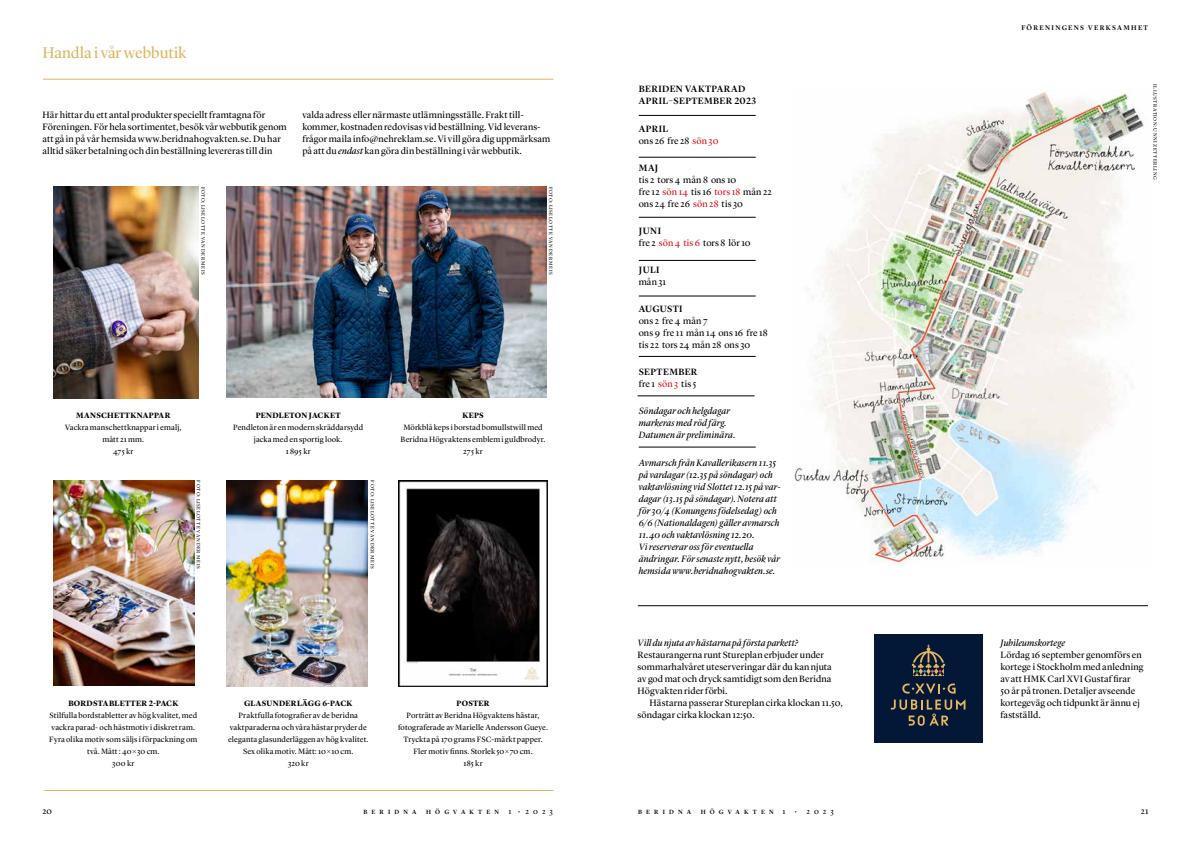
<style>
.page{position:relative;width:1191px;height:842px;background:#fff}
.page>*{position:absolute;margin:0;border:0;box-sizing:border-box;transform-origin:0 0}
.t1{font:16px "Lyon Display";color:#e0b463}
.t2{font:9.6px "Lyon Display";letter-spacing:.015em;color:#000}
.t3{font:9.5px/12px "Lyon Display";letter-spacing:.01em;color:#000}
.t4{font:italic 9.5px/12px "Lyon Display";letter-spacing:.015em;color:#000}
.t5{font:500 9.5px/12px "Lyon Display";letter-spacing:.035em;color:#000}
.t6{font:9px "Lyon Display";color:#000}
.t7{font:8px/12px "Lyon Display";letter-spacing:.015em;color:#000;text-align:center}
.t8{font:700 8px "Lyon Display";letter-spacing:.035em;color:#000}
.t9{font:500 7px "Lyon Display";letter-spacing:.18em;color:#000}
.t10{font:500 6.3px "Lyon Display";letter-spacing:.655em;color:#000}
.t11{font:5px "Lyon Display";letter-spacing:.09em;color:#000}
.s1{font-size:9.6px}
.s2{font-size:9.5px}
.s3{font-style:italic}
.s4{font-weight:500}
.s5{color:#dc0d15}
.s6{font-weight:400}
.s7{font-weight:400;color:#dc0d15}
.s8{font-weight:400;font-size:8px}
</style>
<div class="page">
<img style="left:794px;top:90px;width:352px;height:473px">
<hr style="left:638px;top:605px;width:509px;height:1px;background:#000">
<hr style="left:638px;top:115px;width:117px;height:1px;background:#000">
<hr style="left:638px;top:157px;width:117px;height:1px;background:#000">
<hr style="left:638px;top:217px;width:117px;height:1px;background:#000">
<hr style="left:638px;top:260px;width:117px;height:1px;background:#000">
<hr style="left:638px;top:296px;width:117px;height:1px;background:#000">
<hr style="left:638px;top:356px;width:117px;height:1px;background:#000">
<hr style="left:637px;top:396px;width:117px;height:1px;background:#000">
<hr style="left:639px;top:447px;width:116px;height:1px;background:#000">
<hr style="left:44px;top:790px;width:509px;height:1px;background:#e0b463">
<hr style="left:43px;top:79px;width:510px;height:1px;background:#e0b463">
<img style="left:398px;top:480px;width:149px;height:206px">
<img style="left:227px;top:480px;width:141px;height:206px">
<img style="left:53px;top:480px;width:141px;height:206px">
<img style="left:54px;top:186px;width:145px;height:212px">
<img style="left:227px;top:186px;width:319px;height:212px">
<div style="left:874px;top:634px;width:109px;height:109px;background:#031737"></div>
<svg style="left:891px;top:683px;width:74px;height:43px"></svg>
<svg style="left:911px;top:645px;width:34px;height:31px"></svg>
<h1 class="t1" style="left:43px;top:41px;width:145px">Handla i vår webbutik</h1>
<p class="t3" style="left:43px;top:108px;width:246px">Här hittar du ett antal produkter speciellt framtagna för<br><span class="s1">Föreningen.</span> För hela sortimentet, besök vår webbutik genom</p>
<p class="t2" style="left:43px;top:132px;width:240px"><span class="s2">att gå in</span> på vår hemsida www.beridnahogvakten.se. <span class="s2">Du har</span></p>
<p class="t3" style="left:43px;top:144px;width:231px">alltid säker betalning och din beställning levereras till din</p>
<p class="t3" style="left:302px;top:108px;width:249px">valda adress eller närmaste utlämningsställe. Frakt till&shy;kommer, kostnaden redovisas vid beställning. Vid leverans&shy;frågor maila info@nehreklam.se. Vi vill göra dig uppmärksam på att du <span class="s3">endast</span> kan göra din beställning i vår webbutik.</p>
<p class="t11" style="left:207px;top:187px;width:90px;rotate:90deg">FOTO: LISELOTTE VAN DER MEIS</p>
<p class="t11" style="left:554px;top:187px;width:90px;rotate:90deg">FOTO: LISELOTTE VAN DER MEIS</p>
<p class="t8" style="left:76px;top:409px;width:96px">MANSCHETTKNAPPAR</p>
<p class="t7" style="left:65px;top:421px;width:118px">Vackra manschettknappar i emalj, mått 21 mm.<br>475 kr</p>
<p class="t8" style="left:256px;top:409px;width:86px">PENDLETON JACKET</p>
<p class="t7" style="left:233px;top:421px;width:131px">Pendleton är en modern skräddarsydd jacka med en sportig look.<br>1 895 kr</p>
<p class="t11" style="left:202px;top:480px;width:90px;rotate:90deg">FOTO: LISELOTTE VAN DER MEIS</p>
<p class="t11" style="left:376px;top:480px;width:90px;rotate:90deg">FOTO: LISELOTTE VAN DER MEIS</p>
<p class="t8" style="left:462px;top:409px;width:23px">KEPS</p>
<p class="t7" style="left:400px;top:421px;width:146px">Mörkblå keps i borstad bomullstwill med<br>Beridna Högvaktens emblem i guldbrodyr.<br>275 kr</p>
<p class="t8" style="left:68px;top:697px;width:111px">BORDSTABLETTER 2-PACK</p>
<p class="t7" style="left:49px;top:709px;width:149px">Stilfulla bordstabletter av hög kvalitet, med vackra parad- och hästmotiv i diskret ram.<br>Fyra olika motiv som säljs i förpackning om två. Mått : 40×30 cm.<br>300 kr</p>
<p class="t8" style="left:244px;top:697px;width:110px">GLASUNDERLÄGG 6-PACK</p>
<p class="t7" style="left:228px;top:709px;width:142px">Praktfulla fotografier av de beridna vaktparaderna och våra hästar pryder de eleganta glasunderläggen av hög kvalitet.<br>Sex olika motiv. Mått: 10×10 cm.<br>320 kr</p>
<p class="t8" style="left:456px;top:697px;width:35px">POSTER</p>
<p class="t7" style="left:398px;top:709px;width:151px">Porträtt av Beridna Högvaktens hästar, fotograferade av Marielle Andersson Gueye.<br>Tryckta på 170 grams FSC-märkt papper.<br>Fler motiv finns. Storlek 50×70 cm.<br>185 kr</p>
<p class="t5" style="left:639px;top:82px;width:119px">BERIDEN VAKTPARAD<br>APRIL–SEPTEMBER 2023</p>
<p class="t3" style="left:639px;top:123px;width:81px"><span class="s4">APRIL<br></span>ons 26 fre 28 <span class="s5">sön 30</span></p>
<p class="t5" style="left:639px;top:161px;width:21px">MAJ</p>
<p class="t3" style="left:639px;top:174px;width:134px">tis 2 tors 4 mån 8 ons 10<br>fre 12 <span class="s5">sön 14</span> tis 16 <span class="s5">tors 18</span> mån 22 ons 24 fre 26 <span class="s5">sön 28</span> tis 30</p>
<p class="t3" style="left:639px;top:225px;width:113px"><span class="s4">JUNI<br></span>fre 2 <span class="s5">sön 4 tis 6</span> tors 8 lör 10</p>
<p class="t5" style="left:639px;top:263px;width:22px">JULI</p>
<p class="t3" style="left:639px;top:275px;width:29px">mån 31</p>
<p class="t5" style="left:639px;top:302px;width:45px">AUGUSTI</p>
<p class="t3" style="left:639px;top:314px;width:130px">ons 2 fre 4 mån 7<br>ons 9 fre 11 mån 14 ons 16 fre 18 tis 22 tors 24 mån 28 ons 30</p>
<p class="t5" style="left:639px;top:365px;width:60px">SEPTEMBER <span class="s6">fre 1</span> <span class="s7">sön 3</span> <span class="s6">tis 5</span></p>
<p class="t4" style="left:639px;top:405px;width:98px">Söndagar och helgdagar markeras med röd färg.<br>Datumen är preliminära.</p>
<p class="t4" style="left:639px;top:457px;width:144px">Avmarsch från Kavallerikasern 11.35 på vardagar (12.35 på söndagar) och vaktavlösning vid Slottet 12.15 på var&shy;dagar (13.15 på söndagar). Notera att för 30/4 (Konungens födelsedag) och 6/6 (Nationaldagen) gäller avmarsch 11.40 och vaktavlösning 12.20.<br>Vi reserverar oss för eventuella ändringar. För senaste nytt, besök vår hemsida www.beridnahogvakten.se.</p>
<p class="t4" style="left:637px;top:636px;width:162px">Vill du njuta av hästarna på första parkett?</p>
<p class="t3" style="left:637px;top:648px;width:196px">Restaurangerna runt Stureplan erbjuder under sommarhalvåret uteserveringar där du kan njuta av god mat och dryck samtidigt som den Beridna Högvakten rider förbi.</p>
<p class="t3" style="left:637px;top:696px;width:207px;text-indent:12px">Hästarna passerar Stureplan cirka klockan 11.50, söndagar cirka klockan 12:50.</p>
<p class="t9" style="left:1021px;top:23px;width:128px">FÖRENINGENS VERKSAMHET</p>
<p class="t11" style="left:1159px;top:84px;width:96px;rotate:90deg">ILLUSTRATION: UNNI ZETTERLING</p>
<p class="t4" style="left:1000px;top:636px;width:66px">Jubileumskortege</p>
<p class="t3" style="left:1000px;top:648px;width:144px">Lördag 16 september genomförs en kortege i Stockholm med anledning av att HMK Carl XVI Gustaf firar<br>50 år på tronen. Detaljer avseende kortegeväg och tidpunkt är ännu ej fastställd.</p>
<p class="t6" style="left:43px;top:804px;width:11px">20</p>
<p class="t10" style="left:363px;top:807px;width:55px">BERIDNA</p>
<p class="t10" style="left:426px;top:807px;width:128px">HÖGVAKTEN <span class="s8">1</span> <span class="s8">•</span><span class="s8">2023</span></p>
<p class="t10" style="left:638px;top:807px;width:55px">BERIDNA</p>
<p class="t10" style="left:700px;top:807px;width:135px">HÖGVAKTEN <span class="s8">1 • 2023</span></p>
<p class="t6" style="left:1140px;top:804px;width:9px">21</p>
</div>
